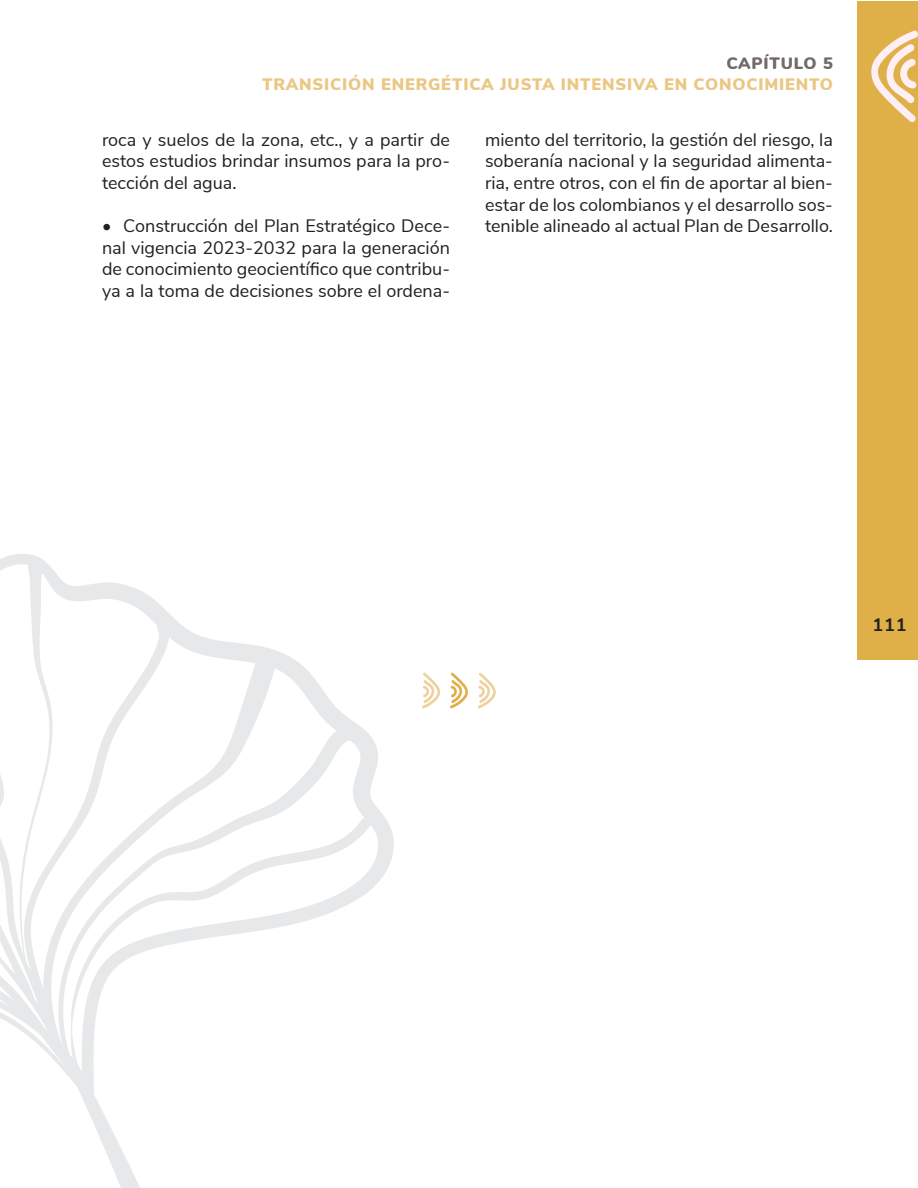
<style>
.page{position:relative;width:918px;height:1188px;background:#fff}
.page>*{position:absolute;margin:0;border:0;box-sizing:border-box;transform-origin:0 0}
.t1{font:18px/21.6px "Nunito Sans";color:#231f20;text-align:justify}
.t2{font:700 18px "Nunito Sans";color:#231f20}
.t3{font:900 16.5px "Nunito Sans";letter-spacing:.05em;color:#eac784}
.t4{font:900 16.5px "Nunito";letter-spacing:.05em;color:#726a68}
</style>
<div class="page">
<svg style="left:0;top:554px;width:394px;height:634px"></svg>
<div style="left:857px;top:1px;width:61px;height:659px;background:#dfaf48"></div>
<svg style="left:871px;top:30px;width:47px;height:92px"></svg>
<svg style="left:450px;top:672px;width:18px;height:37px"></svg>
<svg style="left:478px;top:673px;width:18px;height:35px"></svg>
<svg style="left:422px;top:673px;width:18px;height:35px"></svg>
<p class="t4" style="left:726px;top:51px;width:108px">CAPÍTULO 5</p>
<p class="t3" style="left:262px;top:72px;width:572px">TRANSICIÓN ENERGÉTICA JUSTA INTENSIVA EN CONOCIMIENTO</p>
<p class="t1" style="left:102px;top:128px;width:349px">roca y suelos de la zona, etc., y a partir de estos estudios brindar insumos para la pro&shy;tección del agua.</p>
<p class="t1" style="left:102px;top:214px;width:349px">• Construcción del Plan Estratégico Dece&shy;nal vigencia 2023-2032 para la generación de conocimiento geocientífico que contribu&shy;ya a la toma de decisiones sobre el ordena-</p>
<p class="t1" style="left:485px;top:128px;width:349px">miento del territorio, la gestión del riesgo, la soberanía nacional y la seguridad alimenta&shy;ria, entre otros, con el fin de aportar al bien&shy;estar de los colombianos y el desarrollo sos&shy;tenible alineado al actual Plan de Desarrollo.</p>
<p class="t2" style="left:872px;top:612px;width:36px">111</p>
</div>
